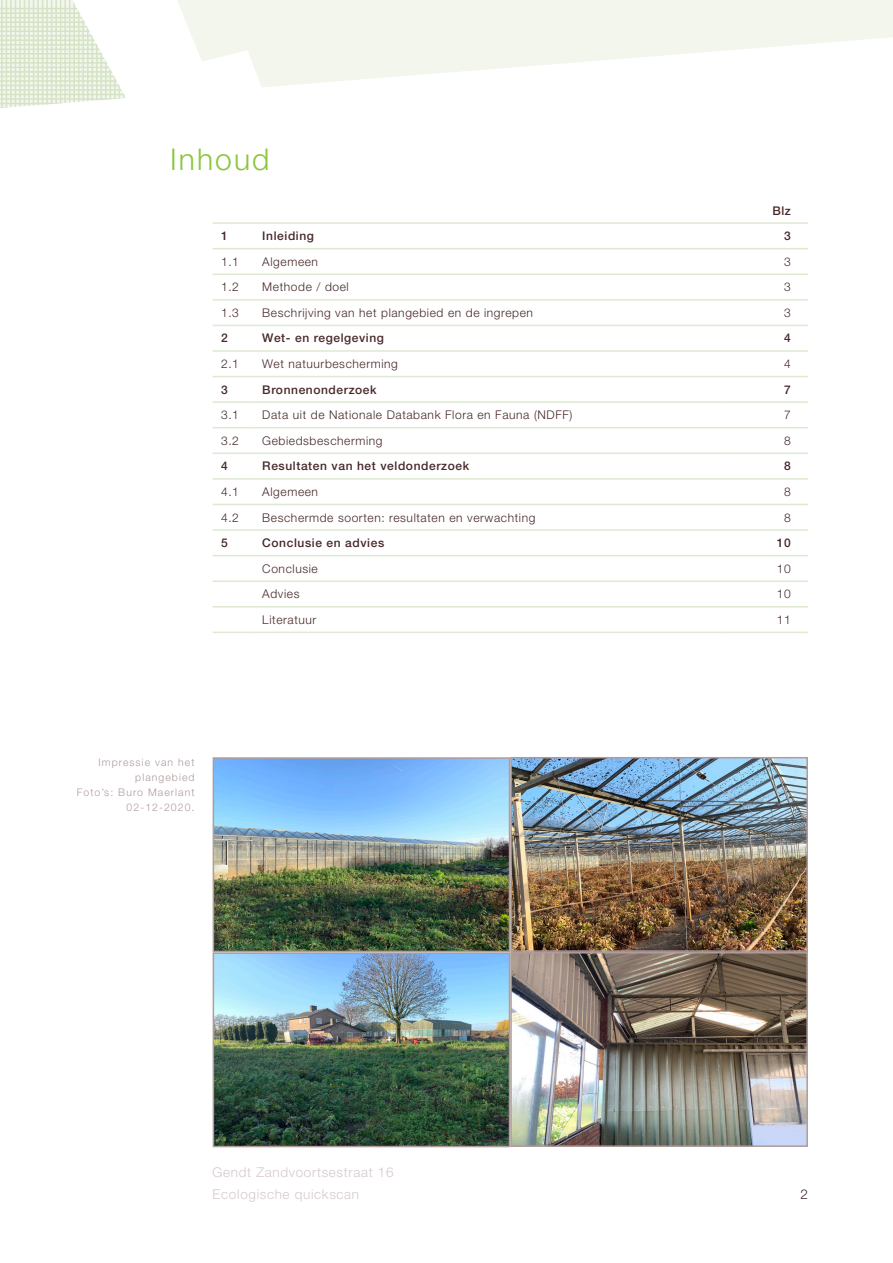
<style>
.page{position:relative;width:893px;height:1263px;background:#fff}
.page>*{position:absolute;margin:0;border:0;box-sizing:border-box;transform-origin:0 0}
.t1{font:300 30px "Helvetica Neue LT Pro";letter-spacing:.07em;color:#8bc63e}
.t2{font:300 13.5px/22.5px "Helvetica Neue LT Pro";letter-spacing:.05em;color:#d6caca}
.pagina_titel_onderaa{font:300 13.5px "Helvetica Neue LT Pro";color:#472829}
.tekst_tabel{font:300 12px "Helvetica Neue LT Pro";letter-spacing:.05em;color:#472829}
.tekst_tabel-2{font:500 12px "Helvetica Neue LT Pro";letter-spacing:.05em;color:#472829}
.bijschrift{font:300 10.5px/15px "Helvetica Neue LT Pro";letter-spacing:.1em;color:#b19c9c;text-align:right}
</style>
<div class="page">
<svg style="left:125px;top:0;width:768px;height:98px;fill:#f2f6ec"></svg>
<svg style="left:0;top:0;width:125px;height:108px"></svg>
<hr style="left:213px;top:222px;width:41px;height:2px;background:#dee9d0">
<hr style="left:254px;top:222px;width:468px;height:2px;background:#dee9d0">
<hr style="left:722px;top:222px;width:86px;height:2px;background:#dee9d0">
<hr style="left:213px;top:248px;width:41px;height:1px;background:#dee9d0">
<hr style="left:254px;top:248px;width:468px;height:1px;background:#dee9d0">
<hr style="left:722px;top:248px;width:86px;height:1px;background:#dee9d0">
<hr style="left:213px;top:273px;width:41px;height:2px;background:#dee9d0">
<hr style="left:254px;top:273px;width:468px;height:2px;background:#dee9d0">
<hr style="left:722px;top:273px;width:86px;height:2px;background:#dee9d0">
<hr style="left:213px;top:299px;width:41px;height:2px;background:#dee9d0">
<hr style="left:254px;top:299px;width:468px;height:2px;background:#dee9d0">
<hr style="left:722px;top:299px;width:86px;height:2px;background:#dee9d0">
<hr style="left:213px;top:325px;width:41px;height:1px;background:#dee9d0">
<hr style="left:254px;top:325px;width:468px;height:1px;background:#dee9d0">
<hr style="left:722px;top:325px;width:86px;height:1px;background:#dee9d0">
<hr style="left:213px;top:350px;width:41px;height:2px;background:#dee9d0">
<hr style="left:254px;top:350px;width:468px;height:2px;background:#dee9d0">
<hr style="left:722px;top:350px;width:86px;height:2px;background:#dee9d0">
<hr style="left:213px;top:376px;width:41px;height:1px;background:#dee9d0">
<hr style="left:254px;top:376px;width:468px;height:1px;background:#dee9d0">
<hr style="left:722px;top:376px;width:86px;height:1px;background:#dee9d0">
<hr style="left:213px;top:401px;width:41px;height:2px;background:#dee9d0">
<hr style="left:254px;top:401px;width:468px;height:2px;background:#dee9d0">
<hr style="left:722px;top:401px;width:86px;height:2px;background:#dee9d0">
<hr style="left:213px;top:427px;width:41px;height:1px;background:#dee9d0">
<hr style="left:254px;top:427px;width:468px;height:1px;background:#dee9d0">
<hr style="left:722px;top:427px;width:86px;height:1px;background:#dee9d0">
<hr style="left:213px;top:453px;width:41px;height:1px;background:#dee9d0">
<hr style="left:254px;top:453px;width:468px;height:1px;background:#dee9d0">
<hr style="left:722px;top:453px;width:86px;height:1px;background:#dee9d0">
<hr style="left:213px;top:478px;width:41px;height:2px;background:#dee9d0">
<hr style="left:254px;top:478px;width:468px;height:2px;background:#dee9d0">
<hr style="left:722px;top:478px;width:86px;height:2px;background:#dee9d0">
<hr style="left:213px;top:504px;width:41px;height:1px;background:#dee9d0">
<hr style="left:254px;top:504px;width:468px;height:1px;background:#dee9d0">
<hr style="left:722px;top:504px;width:86px;height:1px;background:#dee9d0">
<hr style="left:213px;top:529px;width:41px;height:2px;background:#dee9d0">
<hr style="left:254px;top:529px;width:468px;height:2px;background:#dee9d0">
<hr style="left:722px;top:529px;width:86px;height:2px;background:#dee9d0">
<hr style="left:213px;top:555px;width:41px;height:1px;background:#dee9d0">
<hr style="left:254px;top:555px;width:468px;height:1px;background:#dee9d0">
<hr style="left:722px;top:555px;width:86px;height:1px;background:#dee9d0">
<hr style="left:213px;top:580px;width:41px;height:2px;background:#dee9d0">
<hr style="left:254px;top:580px;width:468px;height:2px;background:#dee9d0">
<hr style="left:722px;top:580px;width:86px;height:2px;background:#dee9d0">
<hr style="left:213px;top:606px;width:41px;height:1px;background:#dee9d0">
<hr style="left:254px;top:606px;width:468px;height:1px;background:#dee9d0">
<hr style="left:722px;top:606px;width:86px;height:1px;background:#dee9d0">
<hr style="left:213px;top:632px;width:41px;height:1px;background:#dee9d0">
<hr style="left:254px;top:632px;width:468px;height:1px;background:#dee9d0">
<hr style="left:722px;top:632px;width:86px;height:1px;background:#dee9d0">
<img style="left:216px;top:760px;width:291px;height:189px">
<div style="left:213px;top:757px;width:297px;height:195px;border:2px solid #b19c9c"></div>
<img style="left:513px;top:760px;width:292px;height:189px">
<div style="left:510px;top:757px;width:298px;height:195px;border:2px solid #b19c9c"></div>
<img style="left:216px;top:955px;width:291px;height:189px">
<div style="left:213px;top:952px;width:297px;height:195px;border:2px solid #b19c9c"></div>
<img style="left:513px;top:955px;width:292px;height:189px">
<div style="left:510px;top:952px;width:298px;height:195px;border:2px solid #b19c9c"></div>
<p class="t1" style="left:170px;top:141px;width:101px">Inhoud</p>
<p class="tekst_tabel-2" style="left:772px;top:203px;width:20px">Blz</p>
<p class="tekst_tabel-2" style="left:221px;top:229px;width:8px">1</p>
<p class="tekst_tabel-2" style="left:262px;top:229px;width:53px">Inleiding</p>
<p class="tekst_tabel-2" style="left:784px;top:229px;width:8px">3</p>
<p class="tekst_tabel" style="left:221px;top:254px;width:19px">1.1</p>
<p class="tekst_tabel" style="left:262px;top:254px;width:57px">Algemeen</p>
<p class="tekst_tabel" style="left:784px;top:254px;width:8px">3</p>
<p class="tekst_tabel" style="left:221px;top:280px;width:19px">1.2</p>
<p class="tekst_tabel" style="left:262px;top:280px;width:88px">Methode / doel</p>
<p class="tekst_tabel" style="left:784px;top:280px;width:8px">3</p>
<p class="tekst_tabel" style="left:221px;top:305px;width:19px">1.3</p>
<p class="tekst_tabel" style="left:262px;top:305px;width:272px">Beschrijving van het plangebied en de ingrepen</p>
<p class="tekst_tabel" style="left:784px;top:305px;width:8px">3</p>
<p class="tekst_tabel-2" style="left:221px;top:331px;width:8px">2</p>
<p class="tekst_tabel-2" style="left:262px;top:331px;width:123px">Wet- en regelgeving</p>
<p class="tekst_tabel-2" style="left:784px;top:331px;width:8px">4</p>
<p class="tekst_tabel" style="left:221px;top:356px;width:19px">2.1</p>
<p class="tekst_tabel" style="left:262px;top:356px;width:137px">Wet natuurbescherming</p>
<p class="tekst_tabel" style="left:784px;top:356px;width:8px">4</p>
<p class="tekst_tabel-2" style="left:221px;top:382px;width:8px">3</p>
<p class="tekst_tabel-2" style="left:262px;top:382px;width:116px">Bronnenonderzoek</p>
<p class="tekst_tabel-2" style="left:784px;top:382px;width:8px">7</p>
<p class="tekst_tabel" style="left:221px;top:408px;width:19px">3.1</p>
<p class="tekst_tabel" style="left:262px;top:408px;width:312px">Data uit de Nationale Databank Flora en Fauna (NDFF)</p>
<p class="tekst_tabel" style="left:784px;top:408px;width:8px">7</p>
<p class="tekst_tabel" style="left:221px;top:433px;width:19px">3.2</p>
<p class="tekst_tabel" style="left:262px;top:433px;width:122px">Gebiedsbescherming</p>
<p class="tekst_tabel" style="left:784px;top:433px;width:8px">8</p>
<p class="tekst_tabel-2" style="left:221px;top:459px;width:8px">4</p>
<p class="tekst_tabel-2" style="left:262px;top:459px;width:208px">Resultaten van het veldonderzoek</p>
<p class="tekst_tabel-2" style="left:784px;top:459px;width:8px">8</p>
<p class="tekst_tabel" style="left:221px;top:484px;width:19px">4.1</p>
<p class="tekst_tabel" style="left:262px;top:484px;width:57px">Algemeen</p>
<p class="tekst_tabel" style="left:784px;top:484px;width:8px">8</p>
<p class="tekst_tabel" style="left:221px;top:510px;width:19px">4.2</p>
<p class="tekst_tabel" style="left:262px;top:510px;width:275px">Beschermde soorten: resultaten en verwachting</p>
<p class="tekst_tabel" style="left:784px;top:510px;width:8px">8</p>
<p class="tekst_tabel-2" style="left:221px;top:536px;width:8px">5</p>
<p class="tekst_tabel-2" style="left:262px;top:536px;width:123px">Conclusie en advies</p>
<p class="tekst_tabel-2" style="left:777px;top:536px;width:15px">10</p>
<p class="tekst_tabel" style="left:262px;top:561px;width:57px">Conclusie</p>
<p class="tekst_tabel" style="left:777px;top:561px;width:15px">10</p>
<p class="tekst_tabel" style="left:262px;top:587px;width:39px">Advies</p>
<p class="tekst_tabel" style="left:777px;top:587px;width:15px">10</p>
<p class="tekst_tabel" style="left:262px;top:612px;width:56px">Literatuur</p>
<p class="tekst_tabel" style="left:777px;top:612px;width:15px">11</p>
<p class="bijschrift" style="left:77px;top:755px;width:119px">Impressie van het plangebied<br>Foto’s: Buro Maerlant</p>
<p class="bijschrift" style="left:127px;top:800px;width:69px">02-12-2020.</p>
<p class="t2" style="left:213px;top:1160px;width:182px">Gendt Zandvoortsestraat 16<br>Ecologische quickscan</p>
<p class="pagina_titel_onderaa" style="left:800px;top:1186px;width:9px">2</p>
</div>
